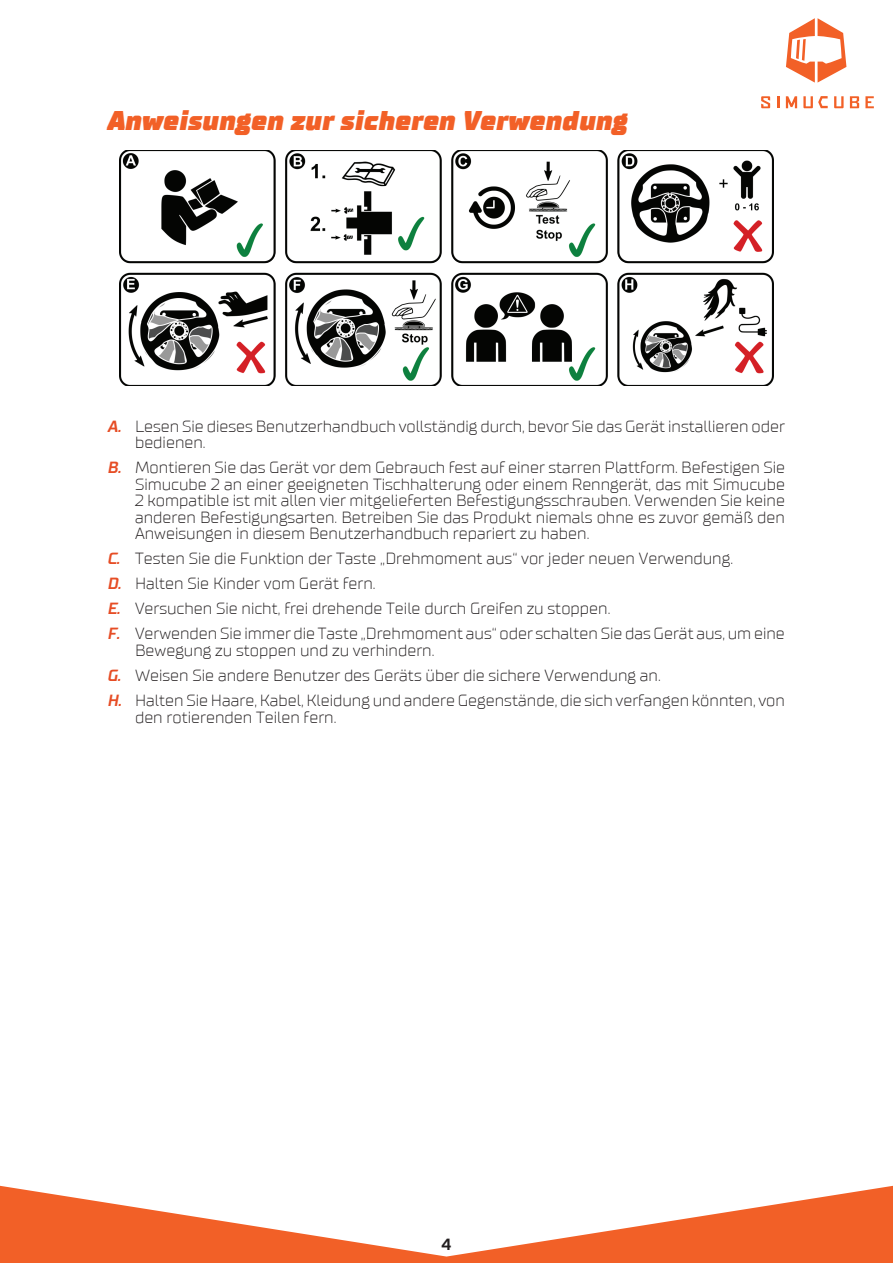
<style>
.page{position:relative;width:893px;height:1263px;background:#fff}
.page>*{position:absolute;margin:0;border:0;box-sizing:border-box;transform-origin:0 0}
.Heading_1{font:italic 900 27px "TT Supermolot";color:#f26027}
.t1{font:300 16.5px/16.5px "TT Supermolot";color:#231f20}
.t2{font:700 16.5px "TT Supermolot";color:#231f20}
.s1{font-weight:700;font-style:italic;color:#e64d25}
</style>
<div class="page">
<svg style="left:0;top:1186px;width:892px;height:77px;fill:#f26027"></svg>
<svg style="left:892px;top:1186px;width:1px;height:77px"></svg>
<svg style="left:786px;top:18px;width:60px;height:65px"></svg>
<svg style="left:761px;top:96px;width:9px;height:12px"></svg>
<svg style="left:777px;top:96px;width:2px;height:12px"></svg>
<svg style="left:786px;top:96px;width:11px;height:12px"></svg>
<svg style="left:834px;top:96px;width:10px;height:12px"></svg>
<svg style="left:850px;top:96px;width:9px;height:12px"></svg>
<svg style="left:865px;top:96px;width:9px;height:12px"></svg>
<svg style="left:803px;top:96px;width:25px;height:12px"></svg>
<img style="left:120px;top:151px;width:653px;height:235px">
<p class="Heading_1" style="left:108px;top:103px;width:522px">Anweisungen zur sicheren Verwendung</p>
<p class="t1" style="left:135px;top:418px;width:651px;text-indent:-27px"><span class="s1">A.</span> Lesen Sie dieses Benutzerhandbuch vollständig durch, bevor Sie das Gerät installieren oder bedienen.</p>
<p class="t1" style="left:135px;top:459px;width:651px;text-align:justify;text-indent:-27px"><span class="s1">B.</span> Montieren Sie das Gerät vor dem Gebrauch fest auf einer starren Plattform. Befestigen Sie Simucube 2 an einer geeigneten Tischhalterung oder einem Renngerät, das mit Simucube 2 kompatible ist mit allen vier mitgelieferten Befestigungsschrauben. Verwenden Sie keine anderen Befestigungsarten. Betreiben Sie das Produkt niemals ohne es zuvor gemäß den Anweisungen in diesem Benutzerhandbuch repariert zu haben.</p>
<p class="t1" style="left:108px;top:550px;width:627px"><span class="s1">C.</span> Testen Sie die Funktion der Taste „Drehmoment aus“ vor jeder neuen Verwendung.</p>
<p class="t1" style="left:108px;top:575px;width:269px"><span class="s1">D.</span> Halten Sie Kinder vom Gerät fern.</p>
<p class="t1" style="left:108px;top:600px;width:504px"><span class="s1">E.</span> Versuchen Sie nicht, frei drehende Teile durch Greifen zu stoppen.</p>
<p class="t1" style="left:135px;top:625px;width:651px;text-indent:-27px"><span class="s1">F.</span> Verwenden Sie immer die Taste „Drehmoment aus“ oder schalten Sie das Gerät aus, um eine<br>Bewegung zu stoppen und zu verhindern.</p>
<p class="t1" style="left:108px;top:667px;width:554px"><span class="s1">G.</span> Weisen Sie andere Benutzer des Geräts über die sichere Verwendung an.</p>
<p class="t1" style="left:135px;top:692px;width:651px;text-indent:-27px"><span class="s1">H.</span> Halten Sie Haare, Kabel, Kleidung und andere Gegenstände, die sich verfangen könnten, von den rotierenden Teilen fern.</p>
<p class="t2" style="left:442px;top:1234px;width:11px">4</p>
</div>
